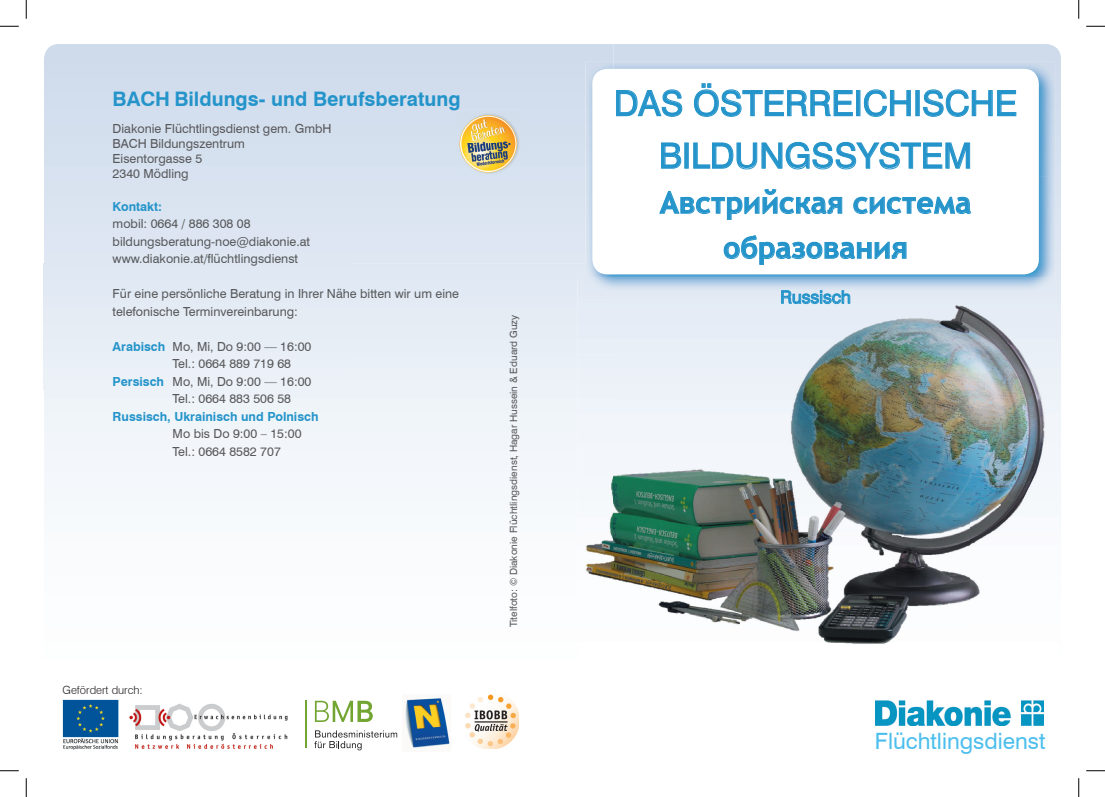
<style>
.page{position:relative;width:1105px;height:797px;background:#fff}
.page>*{position:absolute;margin:0;border:0;box-sizing:border-box;transform-origin:0 0}
.t1{font:35px/52.5px "Swiss 721 BT";color:#2494ca;text-align:center}
.t2{font:700 30px/45px "Trebuchet MS";color:#2494ca;text-align:center}
.t3{font:22.5px "Swiss 721 BT";color:#4bbeed}
.t4{font:700 20px "Swiss 721 BT";color:#2494ca}
.t5{font:17.5px "Swiss 721 BT";color:#2494ca}
.t6{font:12.5px/17.5px "Swiss 721 BT";color:#57585a}
.t7{font:700 12.5px "Swiss 721 BT";color:#2494ca}
.t8{font:300 11.25px "Swiss 721 BT";color:#231f20}
.t9{font:10px "Swiss 721 BT";color:#57585a}
.s1{font-weight:700;color:#2494ca}
</style>
<div class="page">
<img style="left:876px;top:700px;width:167px;height:25px">
<img style="left:457px;top:112px;width:64px;height:63px">
<img style="left:129px;top:703px;width:159px;height:46px">
<img style="left:405px;top:698px;width:45px;height:50px">
<img style="left:465px;top:694px;width:54px;height:54px">
<img style="left:63px;top:700px;width:55px;height:49px">
<svg style="left:315px;top:700px;width:58px;height:22px"></svg>
<hr style="left:305px;top:700px;width:1px;height:48px;background:#73a532">
<svg style="left:314px;top:730px;width:83px;height:20px"></svg>
<img style="left:577px;top:278px;width:36px;height:302px">
<img style="left:613px;top:291px;width:356px;height:353px">
<img style="left:969px;top:278px;width:89px;height:322px">
<img style="left:585px;top:264px;width:28px;height:27px">
<img style="left:613px;top:62px;width:443px;height:229px">
<img style="left:585px;top:62px;width:30px;height:202px">
<div style="left:592px;top:69px;width:447px;height:205px;background:#fff;border-radius:15px"></div>
<svg style="left:616px;top:89px;width:66px;height:28px"></svg>
<svg style="left:694px;top:83px;width:159px;height:34px"></svg>
<div style="left:856px;top:90px;width:4px;height:26px;border:1px solid #2494ca"></div>
<svg style="left:864px;top:89px;width:47px;height:28px"></svg>
<svg style="left:923px;top:89px;width:93px;height:28px"></svg>
<svg style="left:661px;top:142px;width:20px;height:27px"></svg>
<svg style="left:693px;top:141px;width:277px;height:29px"></svg>
<svg style="left:659px;top:189px;width:183px;height:31px"></svg>
<svg style="left:853px;top:196px;width:118px;height:18px"></svg>
<svg style="left:724px;top:235px;width:183px;height:30px"></svg>
<svg style="left:781px;top:279px;width:69px;height:25px;background:#a4cbe4"></svg>
<svg style="left:0;top:25px;width:19px;height:2px"></svg>
<svg style="left:1086px;top:25px;width:19px;height:2px"></svg>
<svg style="left:0;top:770px;width:19px;height:1px"></svg>
<svg style="left:1086px;top:770px;width:19px;height:1px"></svg>
<svg style="left:25px;top:0;width:2px;height:19px"></svg>
<svg style="left:25px;top:778px;width:2px;height:19px"></svg>
<svg style="left:1078px;top:0;width:1px;height:19px"></svg>
<svg style="left:1078px;top:778px;width:1px;height:19px"></svg>
<h3 class="t4" style="left:113px;top:87px;width:349px">BACH Bildungs- und Berufsberatung</h3>
<p class="t6" style="left:113px;top:121px;width:220px;line-height:15px">Diakonie Flüchtlingsdienst gem. GmbH<br>BACH Bildungszentrum<br>Eisentorgasse 5<br>2340 Mödling</p>
<p class="t7" style="left:113px;top:198px;width:51px">Kontakt:</p>
<p class="t6" style="left:113px;top:215px;width:199px">mobil: 0664 / 886 308 08 bildungsberatung-noe@diakonie.at www.diakonie.at/flüchtlingsdienst</p>
<p class="t6" style="left:113px;top:285px;width:348px">Für eine persönliche Beratung in Ihrer Nähe bitten wir um eine telefonische Terminvereinbarung:</p>
<p class="t6" style="left:113px;top:337px;width:200px"><span class="s1">Arabisch</span> Mo, Mi, Do 9:00 — 16:00</p>
<p class="t6" style="left:173px;top:355px;width:120px">Tel.: 0664 889 719 68</p>
<p class="t6" style="left:113px;top:372px;width:200px"><span class="s1">Persisch</span> Mo, Mi, Do 9:00 — 16:00</p>
<p class="t6" style="left:173px;top:390px;width:120px">Tel.: 0664 883 506 58</p>
<p class="t7" style="left:113px;top:408px;width:207px">Russisch, Ukrainisch und Polnisch</p>
<p class="t6" style="left:173px;top:425px;width:130px">Mo bis Do 9:00 – 15:00<br>Tel.: 0664 8582 707</p>
<p class="t8" style="left:63px;top:683px;width:82px">Gefördert durch:</p>
<p class="t9" style="left:508px;top:627px;width:314px;rotate:-90deg">Titelfoto: © Diakonie Flüchtlingsdienst, Hagar Hussein &amp; Eduard Guzy</p>
<h1 class="t1" style="left:614px;top:77px;width:405px">DAS ÖSTERREICHISCHE<br>BILDUNGSSYSTEM</h1>
<h2 class="t2" style="left:660px;top:180px;width:313px">Австрийская система образования</h2>
<h3 class="t5" style="left:780px;top:286px;width:72px">Russisch</h3>
<h3 class="t3" style="left:875px;top:727px;width:172px">Flüchtlingsdienst</h3>
</div>
